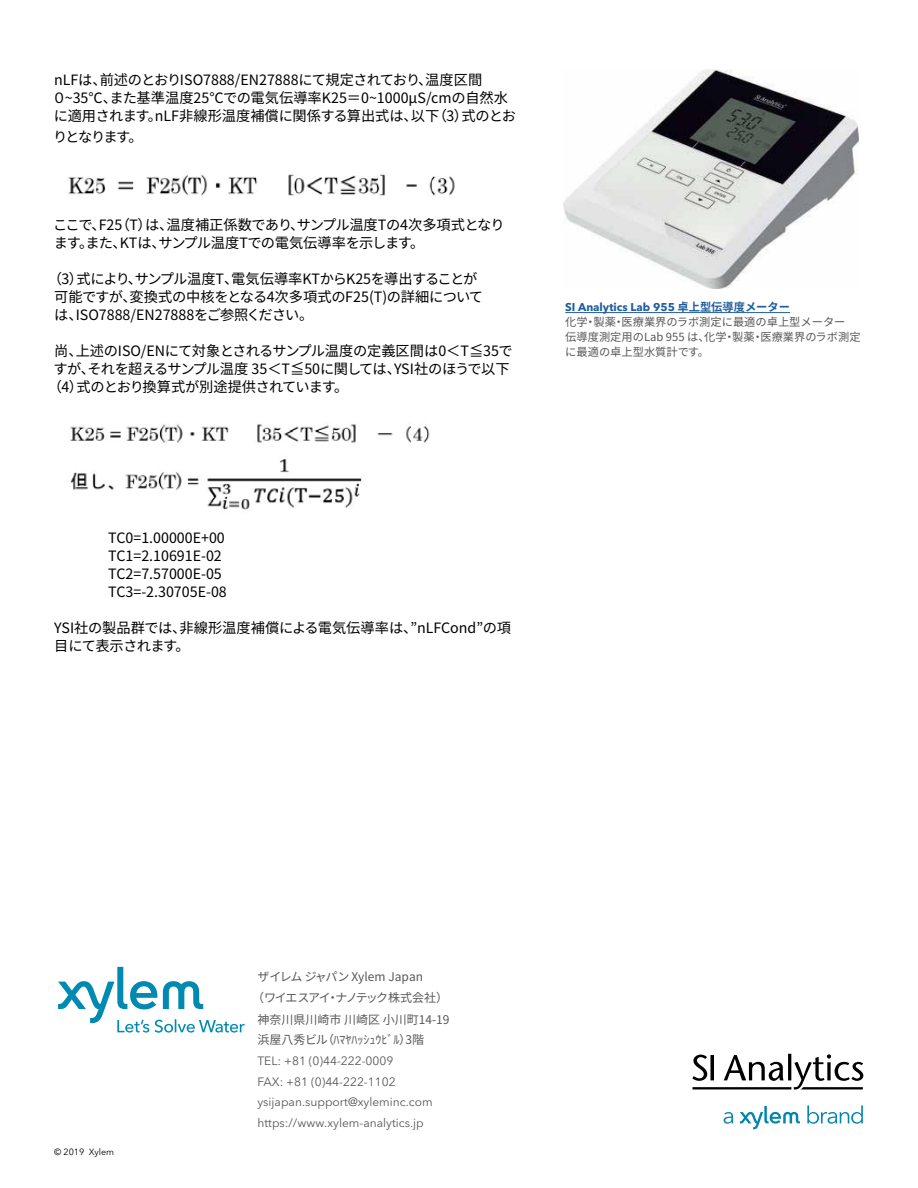
<style>
.page{position:relative;width:918px;height:1188px;background:#fff}
.page>*{position:absolute;margin:0;border:0;box-sizing:border-box;transform-origin:0 0}
.t1{font:14.25px/18px "Noto Sans CJ Kjp";color:#000}
.t2{font:14.25px/18px "Noto Sans CJ Kjp";letter-spacing:-.02em;color:#000}
.t3{font:14.25px "Noto Sans CJ Kjp";letter-spacing:-.04em;color:#000}
.t4{font:14.25px "Noto Sans CJ Kjp";letter-spacing:-.045em;color:#000}
.t5{font:12px/20.7px "Avenir Next LT Pro";color:#58585b}
.t6{font:12px "Noto Sans CJ Kjp";color:#58585b}
.t7{font:12px "Noto Sans CJ Kjp";letter-spacing:-.11em;color:#58585b}
.t8{font:11.25px/15px "Noto Sans CJ Kjp";color:#58585b}
.t9{font:700 11.25px "Avenir Next LT Pro";color:#205d9e}
.t10{font:9px "Avenir Next LT Pro";color:#000}
.s1{font-family:"Noto Sans CJ Kjp"}
</style>
<div class="page">
<hr style="left:675px;top:312px;width:115px;height:1px;background:#205d9e">
<hr style="left:565px;top:312px;width:110px;height:1px;background:#205d9e">
<img style="left:68px;top:174px;width:387px;height:22px">
<img style="left:70px;top:424px;width:360px;height:86px">
<img style="left:564px;top:69px;width:294px;height:219px">
<svg style="left:692px;top:1054px;width:171px;height:35px"></svg>
<svg style="left:724px;top:1112px;width:9px;height:12px"></svg>
<svg style="left:807px;top:1105px;width:56px;height:19px"></svg>
<svg style="left:740px;top:1106px;width:60px;height:23px"></svg>
<svg style="left:58px;top:967px;width:187px;height:66px"></svg>
<p class="t1" style="left:52px;top:71px;width:465px">nLFは、前述のとおりISO7888/EN27888にて規定されており、温度区間<br>０~35℃、また基準温度25℃での電気伝導率K25＝0~1000μS/cmの自然水に適用されます。nLF非線形温度補償に関係する算出式は、以下（3）式のとお</p>
<p class="t1" style="left:53px;top:128px;width:91px">りとなります。</p>
<p class="t2" style="left:53px;top:216px;width:453px">ここで、F25（T）は、温度補正係数であり、サンプル温度Tの4次多項式となります。また、KTは、サンプル温度Tでの電気伝導率を示します。</p>
<p class="t1" style="left:54px;top:270px;width:430px;text-indent:-7px">（3）式により、サンプル温度T、電気伝導率KTからK25を導出することが可能ですが、変換式の中核をとなる4次多項式のF25(T)の詳細については、ISO7888/EN27888をご参照ください。</p>
<p class="t1" style="left:54px;top:342px;width:460px">尚、上述のISO/ENにて対象とされるサンプル温度の定義区間は0＜T≦35で</p>
<p class="t3" style="left:54px;top:361px;width:458px">すが、それを超えるサンプル温度 35＜T≦50に関しては、YSI社のほうで以下</p>
<p class="t4" style="left:48px;top:379px;width:302px">（4）式のとおり換算式が別途提供されています。</p>
<p class="t9" style="left:565px;top:300px;width:226px">SI Analytics Lab 955 <span class="s1">卓上型伝導度メーター</span></p>
<p class="t8" style="left:565px;top:314px;width:297px">化学・製薬・医療業界のラボ測定に最適の卓上型メーター<br>伝導度測定用のLab 955 は、化学・製薬・医療業界のラボ測定に最適の卓上型水質計です。</p>
<p class="t1" style="left:108px;top:530px;width:120px">TC0=1.00000E+00<br>TC1=2.10691E-02<br>TC2=7.57000E-05<br>TC3=-2.30705E-08</p>
<p class="t1" style="left:54px;top:619px;width:458px">YSI社の製品群では、非線形温度補償による電気伝導率は、”nLFCond”の項目にて表示されます。</p>
<p class="t10" style="left:54px;top:1147px;width:62px">© 2019 Xylem</p>
<p class="t6" style="left:258px;top:970px;width:167px">ザイレム ジャパン Xylem Japan</p>
<p class="t7" style="left:252px;top:991px;width:198px">（ワイエスアイ・ナノテック株式会社）</p>
<p class="t6" style="left:257px;top:1012px;width:194px">神奈川県川崎市 川崎区 小川町14-19</p>
<p class="t6" style="left:257px;top:1033px;width:168px">浜屋八秀ビル（ﾊﾏﾔﾊｯｼｭｳﾋﾞﾙ）3階</p>
<p class="t5" style="left:257px;top:1050px;width:177px">TEL: +81 (0)44-222-0009<br>FAX: +81 (0)44-222-1102 ysijapan.support@xyleminc.com https://www.xylem-analytics.jp</p>
</div>
